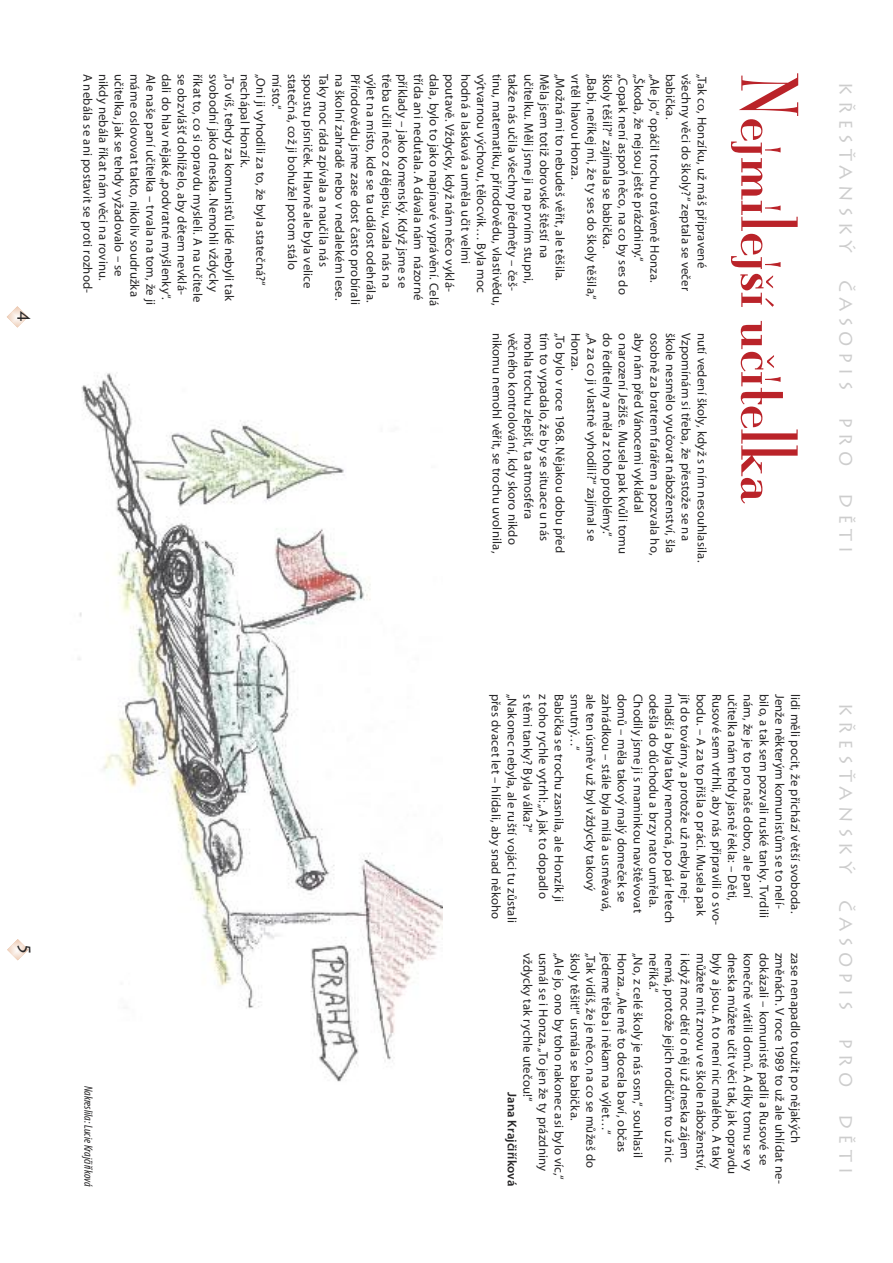
<style>
.page{position:relative;width:893px;height:1263px;background:#fff}
.page>*{position:absolute;margin:0;border:0;box-sizing:border-box;transform-origin:0 0}
.t1{font:72px "Mona Lisa Solid ITCTT";color:#ba2329}
.t2{font:18px "Lithos Pro";letter-spacing:.3em;color:#cdcdcd}
.t3{font:18px "Lithos Pro";color:#272627}
.t4{font:12.75px/15.8px "Myriad Pro";letter-spacing:.015em;color:#272627}
.t5{font:600 12.75px "Myriad Pro";letter-spacing:.005em;color:#272627}
.t6{font:italic condensed 12px "Myriad Pro";color:#272627}
</style>
<div class="page">
<svg style="left:7px;top:939px;width:21px;height:21px"></svg>
<svg style="left:7px;top:306px;width:21px;height:22px"></svg>
<img style="left:78px;top:372px;width:364px;height:710px">
<h2 class="t3" style="left:34px;top:310px;width:14px;rotate:90deg">4</h2>
<p class="t4" style="left:709px;top:74px;width:234px;rotate:90deg">„Tak co, Honzíku, už máš připravené všechny věci do školy?“ zeptala se večer babička.<br>„Ale jo,“ opáčil trochu otráveně Honza. „Škoda, že nejsou ještě prázdniny.“<br>„Copak není aspoň něco, na co by ses do školy těšil?“ zajímala se babička.<br>„Babi, neříkej mi, že ty ses do školy těšila,“ vrtěl hlavou Honza.<br>„Možná mi to nebudeš věřit, ale těšila.<br>Měla jsem totiž obrovské štěstí na učitelku. Měli jsme ji na prvním stupni, takže nás učila všechny předměty – češ&shy;tinu, matematiku, přírodovědu, vlastivědu, výtvarnou výchovu, tělocvik… Byla moc hodná a laskavá a uměla učit velmi poutavě. Vždycky, když nám něco vyklá&shy;dala, bylo to jako napínavé vyprávění. Celá třída ani nedutala. A dávala nám názorné příklady – jako Komenský. Když jsme se třeba učili něco z dějepisu, vzala nás na výlet na místo, kde se ta událost odehrála.<br>Přírodovědu jsme zase dost často probírali na školní zahradě nebo v nedalekém lese.<br>Taky moc ráda zpívala a naučila nás spoustu písniček. Hlavně ale byla velice statečná, což ji bohužel potom stálo místo.“<br>„Oni ji vyhodili za to, že byla statečná?“ nechápal Honzík.<br>„To víš, tehdy za komunistů lidé nebyli tak svobodní jako dneska. Nemohli vždycky říkat to, co si opravdu mysleli. A na učitele se obzvlášť dohlíželo, aby dětem nevklá&shy;dali do hlav nějaké „podvratné myšlenky“.<br>Ale naše paní učitelka – trvala na tom, že ji máme oslovovat takto, nikoliv soudružka učitelka, jak se tehdy vyžadovalo – se nikdy nebála říkat nám věci na rovinu.<br>A nebála se ani postavit se proti rozhod-</p>
<p class="t4" style="left:709px;top:333px;width:231px;rotate:90deg">nutí vedení školy, když s ním nesouhlasila.<br>Vzpomínám si třeba, že přestože se na škole nesmělo vyučovat náboženství, šla osobně za bratrem farářem a pozvala ho, aby nám před Vánocemi vykládal<br>o narození Ježíše. Musela pak kvůli tomu do ředitelny a měla z toho problémy.“<br>„A za co ji vlastně vyhodili?“ zajímal se Honza.<br>„To bylo v roce 1968. Nějakou dobu před tím to vypadalo, že by se situace u nás mohla trochu zlepšit, ta atmosféra věčného kontrolování, kdy skoro nikdo nikomu nemohl věřit, se trochu uvolnila,</p>
<h1 class="t1" style="left:810px;top:73px;width:432px;rotate:90deg">Nejmilejší učitelka</h1>
<h2 class="t2" style="left:856px;top:82px;width:172px;rotate:90deg">KŘESŤANSKÝ</h2>
<h2 class="t2" style="left:856px;top:279px;width:112px;rotate:90deg">ČASOPIS</h2>
<h2 class="t2" style="left:856px;top:417px;width:51px;rotate:90deg">PRO</h2>
<h2 class="t2" style="left:856px;top:493px;width:61px;rotate:90deg">DĚTI</h2>
<h2 class="t3" style="left:34px;top:943px;width:14px;rotate:90deg">5</h2>
<p class="t6" style="left:93px;top:1085px;width:102px;rotate:90deg">Nakreslila: Lucie Krajčiříková</p>
<p class="t4" style="left:802px;top:694px;width:233px;rotate:90deg">lidi měli pocit, že přichází větší svoboda.<br>Jenže některým komunistům se to nelí&shy;bilo, a tak sem pozvali ruské tanky. Tvrdili nám, že je to pro naše dobro, ale paní učitelka nám tehdy jasně řekla: – Děti, Rusové sem vtrhli, aby nás připravili o svo&shy;bodu. – A za to přišla o práci. Musela pak jít do továrny, a protože už nebyla nej&shy;mladší a byla taky nemocná, po pár letech odešla do důchodu a brzy nato umřela.<br>Chodily jsme ji s maminkou navštěvovat domů – měla takový malý domeček se zahrádkou – stále byla milá a usměvavá, ale ten úsměv už byl vždycky takový smutný…“<br>Babička se trochu zasnila, ale Honzík ji<br>z toho rychle vytrhl:„A jak to dopadlo<br>s těmi tanky? Byla válka?“<br>„Nakonec nebyla, ale ruští vojáci tu zůstali přes dvacet let – hlídali, aby snad někoho</p>
<p class="t4" style="left:802px;top:953px;width:232px;rotate:90deg">zase nenapadlo toužit po nějakých změnách. V roce 1989 to už ale uhlídat ne&shy;dokázali – komunisté padli a Rusové se konečně vrátili domů. A díky tomu se vy dneska můžete učit věci tak, jak opravdu byly a jsou. A to není nic malého. A taky můžete mít znovu ve škole náboženství,<br>i když moc dětí o něj už dneska zájem nemá, protože jejich rodičům to už nic neříká.“<br>„No, z celé školy je nás osm,“ souhlasil Honza.„Ale mě to docela baví, občas jedeme třeba i někam na výlet…“<br>„Tak vidíš, že je něco, na co se můžeš do školy těšit!“ usmála se babička.<br>„Ale jo, ono by toho nakonec asi bylo víc,“ usmál se i Honza.„To jen že ty prázdniny vždycky tak rychle utečou!“</p>
<p class="t5" style="left:517px;top:1092px;width:95px;rotate:90deg">Jana Krajčiříková</p>
<h2 class="t2" style="left:856px;top:703px;width:172px;rotate:90deg">KŘESŤANSKÝ</h2>
<h2 class="t2" style="left:856px;top:900px;width:112px;rotate:90deg">ČASOPIS</h2>
<h2 class="t2" style="left:856px;top:1037px;width:51px;rotate:90deg">PRO</h2>
<h2 class="t2" style="left:856px;top:1114px;width:61px;rotate:90deg">DĚTI</h2>
</div>
